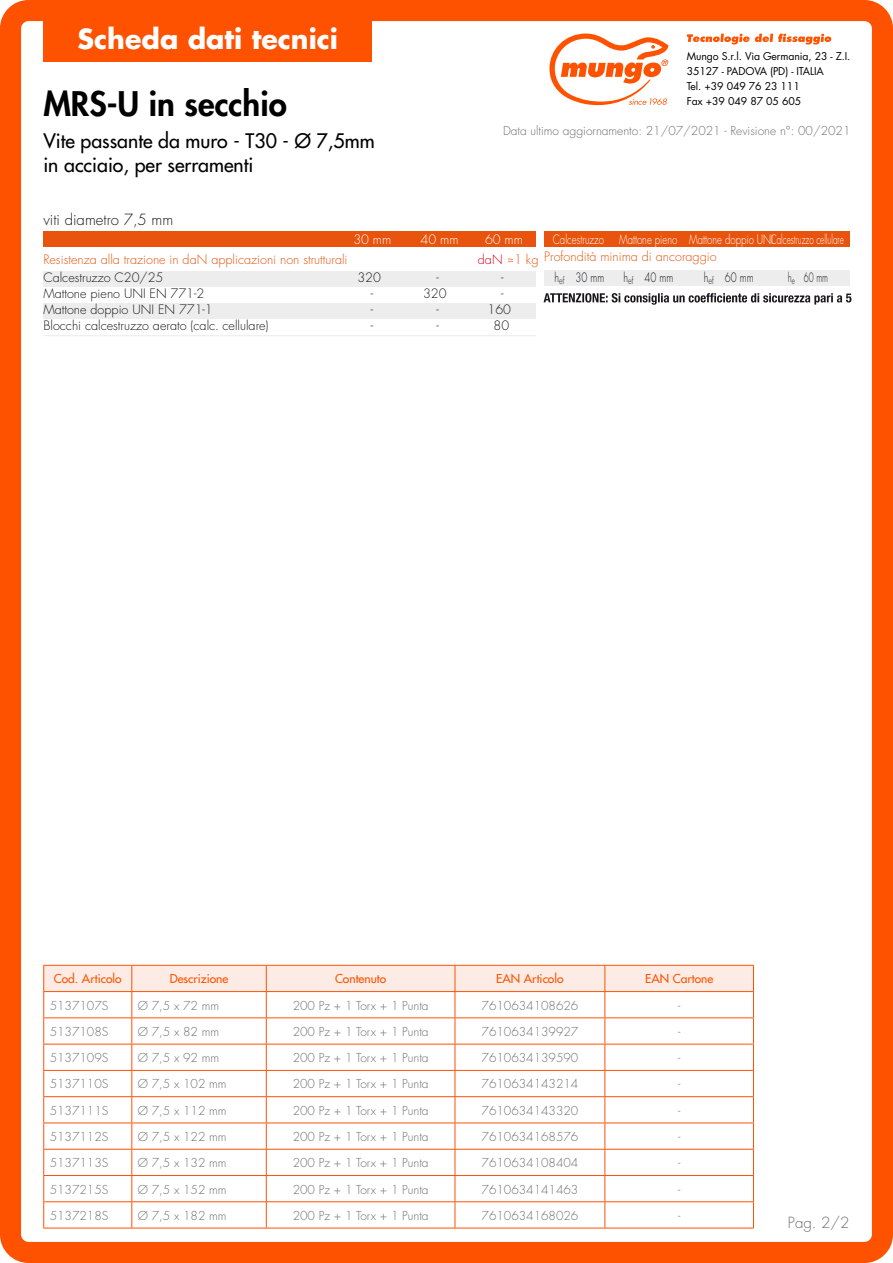
<style>
.page{position:relative;width:893px;height:1263px;background:#fff}
.page>*{position:absolute;margin:0;border:0;box-sizing:border-box;transform-origin:0 0}
.t1{font:800 33px "Futura Std";color:#000}
.t2{font:700 27px "Futura Std";color:#fff}
.t3{font:500 19.5px/24px "Futura Std";color:#000}
.t4{font:300 15px "Futura Std";color:#1a171c}
.t5{font:300 15px "Futura Std";color:#706f6f}
.t6{font:300 12.6px/15.8px "Futura Std";color:#1a171c;text-align:center}
.t7{font:300 12.6px "Futura Std";color:#e8540d}
.t8{font:300 12.6px "Futura Std";color:#fff;scale:.76 1}
.t9{font:300 12.6px "Futura Std";color:#1a171c;scale:.76 1}
.t10{font:300 12.6px "Futura Std";color:#fff;scale:.64 1}
.t11{font:300 12.6px "Futura Std";color:#fff}
.t12{font:300 12.6px "Futura Std";color:#e3001a}
.t13{font:300 12.6px "Futura Std";color:#1a171c;scale:.64 1}
.t14{font:300 12px "Futura Std";color:#706f6f}
.t15{font:500 12px "Futura Std";color:#ff5200}
.t16{font:10.5px/15px "Futura Std";letter-spacing:-.01em;color:#000}
.s1{color:#e8540d}
</style>
<div class="page">
<div style="left:0;top:0;width:893px;height:1263px;border:21px solid #ff5200;border-radius:18px"></div>
<div style="left:43px;top:0;width:329px;height:62px;background:#ff5200"></div>
<svg style="left:549px;top:34px;width:119px;height:71px"></svg>
<svg style="left:687px;top:34px;width:144px;height:11px"></svg>
<svg style="left:544px;top:293px;width:307px;height:12px"></svg>
<div style="left:43px;top:232px;width:493px;height:15px;background:#e8540d"></div>
<div style="left:43px;top:271px;width:493px;height:16px;background:#ededed"></div>
<div style="left:43px;top:303px;width:493px;height:16px;background:#ededed"></div>
<hr style="left:43px;top:335px;width:493px;height:1px;background:#ededed">
<svg style="left:508px;top:259px;width:5px;height:3px"></svg>
<div style="left:544px;top:232px;width:305px;height:15px;background:#e8540d"></div>
<div style="left:544px;top:270px;width:305px;height:16px;background:#ededed"></div>
<svg style="left:43px;top:965px;width:711px;height:263px"></svg>
<hr style="left:43px;top:1228px;width:89px;height:1px;background:#ff5200">
<hr style="left:132px;top:1228px;width:134px;height:1px;background:#ff5200">
<hr style="left:266px;top:1228px;width:189px;height:1px;background:#ff5200">
<hr style="left:455px;top:1228px;width:150px;height:1px;background:#ff5200">
<hr style="left:605px;top:1228px;width:149px;height:1px;background:#ff5200">
<h2 class="t2" style="left:78px;top:21px;width:262px">Scheda dati tecnici</h2>
<p class="t16" style="left:687px;top:48px;width:165px">Mungo S.r.l. Via Germania, 23 - Z.I.<br>35127 - PADOVA (PD) - ITALIA<br>Tel. +39 049 76 23 111<br>Fax +39 049 87 05 605</p>
<h1 class="t1" style="left:43px;top:83px;width:245px">MRS-U in secchio</h1>
<h3 class="t3" style="left:43px;top:129px;width:333px">Vite passante da muro - T30 - Ø 7,5mm in acciaio, per serramenti</h3>
<p class="t4" style="left:43px;top:210px;width:131px">viti diametro 7,5 mm</p>
<p class="t7" style="left:43px;top:251px;width:306px">Resistenza alla trazione in daN applicazioni non strutturali</p>
<p class="t12" style="left:478px;top:251px;width:62px">daN <span class="s1">1 kg</span></p>
<p class="t6" style="left:43px;top:270px;width:227px;text-align:left">Calcestruzzo C20/25<br>Mattone pieno UNI EN 771-2<br>Mattone doppio UNI EN 771-1<br>Blocchi calcestruzzo aerato (calc. cellulare)</p>
<p class="t14" style="left:503px;top:123px;width:349px">Data ultimo aggiornamento: 21/07/2021 - Revisione n°: 00/2021</p>
<p class="t8" style="left:689px;top:232px;width:112px">Mattone doppio UNI</p>
<p class="t9" style="left:704px;top:270px;width:67px">h<sub>ef</sub> 60 mm</p>
<p class="t8" style="left:553px;top:232px;width:69px">Calcestruzzo</p>
<p class="t9" style="left:554px;top:270px;width:67px">h<sub>ef</sub> 30 mm</p>
<p class="t10" style="left:771px;top:232px;width:116px">Calcestruzzo cellulare</p>
<p class="t13" style="left:788px;top:270px;width:64px">h<sub>e</sub> 60 mm</p>
<p class="t11" style="left:421px;top:232px;width:39px">40 mm</p>
<p class="t6" style="left:423px;top:270px;width:25px">-<br>320 -<br>-</p>
<p class="t8" style="left:619px;top:232px;width:78px">Mattone pieno</p>
<p class="t9" style="left:623px;top:270px;width:67px">h<sub>ef</sub> 40 mm</p>
<p class="t11" style="left:353px;top:232px;width:39px">30 mm</p>
<p class="t6" style="left:357px;top:270px;width:25px">320 -<br>-<br>-</p>
<p class="t11" style="left:485px;top:232px;width:39px">60 mm</p>
<p class="t6" style="left:487px;top:270px;width:25px">-<br>-<br>160<br>80</p>
<p class="t7" style="left:544px;top:249px;width:174px">Profondità minima di ancoraggio</p>
<p class="t15" style="left:54px;top:971px;width:69px">Cod. Articolo</p>
<p class="t15" style="left:170px;top:971px;width:60px">Descrizione</p>
<p class="t15" style="left:335px;top:971px;width:53px">Contenuto</p>
<p class="t15" style="left:496px;top:971px;width:69px">EAN Articolo</p>
<p class="t15" style="left:645px;top:971px;width:70px">EAN Cartone</p>
<p class="t14" style="left:50px;top:998px;width:60px">5137107S</p>
<p class="t14" style="left:138px;top:998px;width:83px">Ø 7,5 x 72 mm</p>
<p class="t14" style="left:293px;top:998px;width:137px">200 Pz + 1 Torx + 1 Punta</p>
<p class="t14" style="left:482px;top:998px;width:98px">7610634108626</p>
<p class="t14" style="left:50px;top:1024px;width:60px">5137108S</p>
<p class="t14" style="left:138px;top:1024px;width:83px">Ø 7,5 x 82 mm</p>
<p class="t14" style="left:293px;top:1024px;width:137px">200 Pz + 1 Torx + 1 Punta</p>
<p class="t14" style="left:482px;top:1024px;width:98px">7610634139927</p>
<p class="t14" style="left:678px;top:1024px;width:4px">-</p>
<p class="t14" style="left:50px;top:1050px;width:60px">5137109S</p>
<p class="t14" style="left:138px;top:1050px;width:83px">Ø 7,5 x 92 mm</p>
<p class="t14" style="left:293px;top:1050px;width:137px">200 Pz + 1 Torx + 1 Punta</p>
<p class="t14" style="left:482px;top:1050px;width:98px">7610634139590</p>
<p class="t14" style="left:678px;top:1050px;width:4px">-</p>
<p class="t14" style="left:50px;top:1077px;width:60px">5137110S</p>
<p class="t14" style="left:138px;top:1077px;width:90px">Ø 7,5 x 102 mm</p>
<p class="t14" style="left:293px;top:1077px;width:137px">200 Pz + 1 Torx + 1 Punta</p>
<p class="t14" style="left:482px;top:1077px;width:98px">7610634143214</p>
<p class="t14" style="left:678px;top:1077px;width:4px">-</p>
<p class="t14" style="left:50px;top:1103px;width:60px">5137111S</p>
<p class="t14" style="left:138px;top:1103px;width:90px">Ø 7,5 x 112 mm</p>
<p class="t14" style="left:293px;top:1103px;width:137px">200 Pz + 1 Torx + 1 Punta</p>
<p class="t14" style="left:482px;top:1103px;width:98px">7610634143320</p>
<p class="t14" style="left:678px;top:1103px;width:4px">-</p>
<p class="t14" style="left:50px;top:1129px;width:60px">5137112S</p>
<p class="t14" style="left:138px;top:1129px;width:90px">Ø 7,5 x 122 mm</p>
<p class="t14" style="left:293px;top:1129px;width:137px">200 Pz + 1 Torx + 1 Punta</p>
<p class="t14" style="left:482px;top:1129px;width:98px">7610634168576</p>
<p class="t14" style="left:678px;top:1129px;width:4px">-</p>
<p class="t14" style="left:50px;top:1155px;width:60px">5137113S</p>
<p class="t14" style="left:138px;top:1155px;width:90px">Ø 7,5 x 132 mm</p>
<p class="t14" style="left:293px;top:1155px;width:137px">200 Pz + 1 Torx + 1 Punta</p>
<p class="t14" style="left:482px;top:1155px;width:98px">7610634108404</p>
<p class="t14" style="left:678px;top:1155px;width:4px">-</p>
<p class="t14" style="left:50px;top:1182px;width:60px">5137215S</p>
<p class="t14" style="left:138px;top:1182px;width:90px">Ø 7,5 x 152 mm</p>
<p class="t14" style="left:293px;top:1182px;width:137px">200 Pz + 1 Torx + 1 Punta</p>
<p class="t14" style="left:482px;top:1182px;width:98px">7610634141463</p>
<p class="t14" style="left:50px;top:1208px;width:60px">5137218S</p>
<p class="t14" style="left:138px;top:1208px;width:90px">Ø 7,5 x 182 mm</p>
<p class="t14" style="left:293px;top:1208px;width:137px">200 Pz + 1 Torx + 1 Punta</p>
<p class="t14" style="left:482px;top:1208px;width:98px">7610634168026</p>
<p class="t14" style="left:678px;top:1208px;width:4px">-</p>
<p class="t5" style="left:788px;top:1214px;width:63px">Pag. 2/2</p>
</div>
